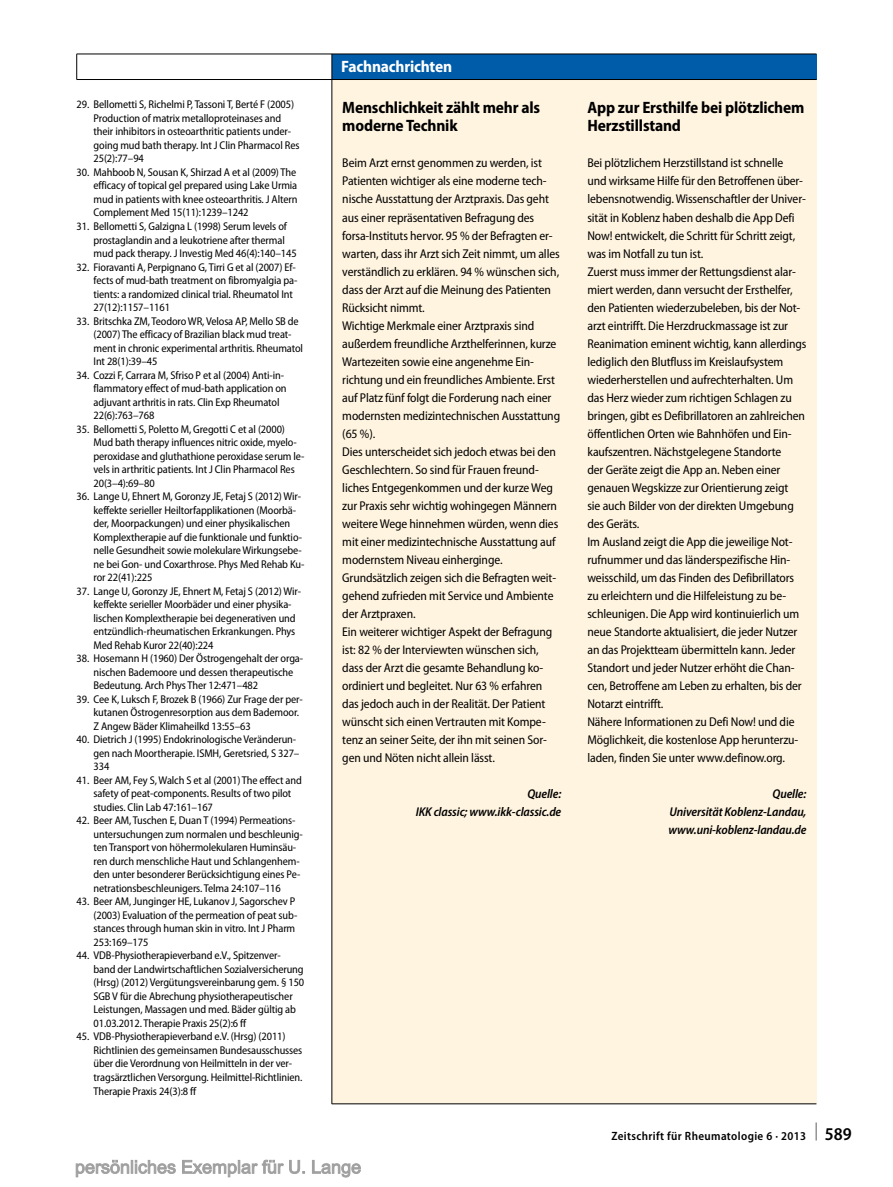
<style>
.page{position:relative;width:893px;height:1187px;background:#fff}
.page>*{position:absolute;margin:0;border:0;box-sizing:border-box;transform-origin:0 0}
.t1{font:700 semi-condensed 16.5px/18px "Myriad Pro";letter-spacing:-.01em;color:#000}
.t2{font:700 semi-condensed 16.5px "Myriad Pro";letter-spacing:-.01em;color:#fff}
.t3{font:semi-condensed 12.75px/18px "Myriad Pro";letter-spacing:-.01em;color:#000}
.t4{font:italic 600 semi-condensed 12.75px/18px "Myriad Pro";letter-spacing:-.01em;color:#000;text-align:right}
.t5{font:600 semi-condensed 12px "Myriad Pro";letter-spacing:.03em;color:#000}
.t6{font:semi-condensed 11.25px/13.5px "Myriad Pro";letter-spacing:-.01em;color:#000}
.s1{font-size:18px}
</style>
<div class="page">
<div style="left:332px;top:79px;width:484px;height:1024px;background:#fff4e0"></div>
<div style="left:332px;top:54px;width:484px;height:25px;background:#005ba9"></div>
<hr style="left:332px;top:54px;width:1px;height:1049px;background:#000">
<hr style="left:332px;top:1103px;width:484px;height:1px;background:#000">
<svg style="left:76px;top:54px;width:1px;height:25px"></svg>
<hr style="left:77px;top:54px;width:739px;height:1px;background:#000">
<hr style="left:77px;top:79px;width:739px;height:1px;background:#000">
<svg style="left:75px;top:1159px;width:286px;height:18px"></svg>
<p class="t6" style="left:94px;top:98px;width:207px;text-indent:-17px">29. Bellometti S, Richelmi P, Tassoni T, Berté F (2005)<br>Production of matrix metalloproteinases and their inhibitors in osteoarthritic patients under&shy;going mud bath therapy. Int J Clin Pharmacol Res 25(2):77–94</p>
<p class="t6" style="left:94px;top:166px;width:205px;text-align:justify;text-indent:-17px">30. Mahboob N, Sousan K, Shirzad A et al (2009) The efficacy of topical gel prepared using Lake Urmia mud in patients with knee osteoarthritis. J Altern Complement Med 15(11):1239–1242</p>
<p class="t6" style="left:94px;top:220px;width:205px;text-indent:-17px">31. Bellometti S, Galzigna L (1998) Serum levels of prostaglandin and a leukotriene after thermal mud pack therapy. J Investig Med 46(4):140–145</p>
<p class="t6" style="left:94px;top:260px;width:205px;text-indent:-17px">32. Fioravanti A, Perpignano G, Tirri G et al (2007) Ef&shy;fects of mud-bath treatment on fibromyalgia pa&shy;tients: a randomized clinical trial. Rheumatol Int 27(12):1157–1161</p>
<p class="t6" style="left:94px;top:314px;width:211px;text-indent:-17px">33. Britschka ZM, Teodoro WR, Velosa AP, Mello SB de (2007) The efficacy of Brazilian black mud treat&shy;ment in chronic experimental arthritis. Rheumatol Int 28(1):39–45</p>
<p class="t6" style="left:94px;top:368px;width:195px;text-indent:-17px">34. Cozzi F, Carrara M, Sfriso P et al (2004) Anti-in&shy;flammatory effect of mud-bath application on adjuvant arthritis in rats. Clin Exp Rheumatol 22(6):763–768</p>
<p class="t6" style="left:94px;top:422px;width:213px;text-indent:-17px">35. Bellometti S, Poletto M, Gregotti C et al (2000)<br>Mud bath therapy influences nitric oxide, myelo&shy;peroxidase and gluthathione peroxidase serum le&shy;vels in arthritic patients. Int J Clin Pharmacol Res 20(3–4):69–80</p>
<p class="t6" style="left:94px;top:490px;width:212px;text-indent:-17px">36. Lange U, Ehnert M, Goronzy JE, Fetaj S (2012) Wir&shy;keffekte serieller Heiltorfapplikationen (Moorbä&shy;der, Moorpackungen) und einer physikalischen Komplextherapie auf die funktionale und funktio&shy;nelle Gesundheit sowie molekulare Wirkungsebe&shy;ne bei Gon- und Coxarthrose. Phys Med Rehab Ku&shy;ror 22(41):225</p>
<p class="t6" style="left:94px;top:584px;width:209px;text-indent:-17px">37. Lange U, Goronzy JE, Ehnert M, Fetaj S (2012) Wir&shy;keffekte serieller Moorbäder und einer physika&shy;lischen Komplextherapie bei degenerativen und entzündlich-rheumatischen Erkrankungen. Phys Med Rehab Kuror 22(40):224</p>
<p class="t6" style="left:94px;top:652px;width:211px;text-indent:-17px">38. Hosemann H (1960) Der Östrogengehalt der orga&shy;nischen Bademoore und dessen therapeutische<br>Bedeutung. Arch Phys Ther 12:471–482</p>
<p class="t6" style="left:94px;top:692px;width:211px;text-indent:-17px">39. Cee K, Luksch F, Brozek B (1966) Zur Frage der per&shy;kutanen Östrogenresorption aus dem Bademoor.<br>Z Angew Bäder Klimaheilkd 13:55–63</p>
<p class="t6" style="left:94px;top:733px;width:207px;text-indent:-17px">40. Dietrich J (1995) Endokrinologische Veränderun&shy;gen nach Moortherapie. ISMH, Geretsried, S 327–<br>334</p>
<p class="t6" style="left:94px;top:773px;width:210px;text-indent:-17px">41. Beer AM, Fey S, Walch S et al (2001) The effect and safety of peat-components. Results of two pilot studies. Clin Lab 47:161–167</p>
<p class="t6" style="left:94px;top:814px;width:211px;text-indent:-17px">42. Beer AM, Tuschen E, Duan T (1994) Permeations&shy;untersuchungen zum normalen und beschleunig&shy;ten Transport von höhermolekularen Huminsäu&shy;ren durch menschliche Haut und Schlangenhem&shy;den unter besonderer Berücksichtigung eines Pe&shy;netrationsbeschleunigers. Telma 24:107–116</p>
<p class="t6" style="left:94px;top:895px;width:205px;text-indent:-17px">43. Beer AM, Junginger HE, Lukanov J, Sagorschev P (2003) Evaluation of the permeation of peat sub&shy;stances through human skin in vitro. Int J Pharm 253:169–175</p>
<p class="t6" style="left:94px;top:949px;width:212px;text-indent:-17px">44. VDB-Physiotherapieverband e.V., Spitzenver&shy;band der Landwirtschaftlichen Sozialversicherung (Hrsg) (2012) Vergütungsvereinbarung gem. § 150<br>SGB V für die Abrechung physiotherapeutischer Leistungen, Massagen und med. Bäder gültig ab 01.03.2012. Therapie Praxis 25(2):6 ff</p>
<p class="t6" style="left:94px;top:1030px;width:210px;text-indent:-17px">45. VDB-Physiotherapieverband e.V. (Hrsg) (2011)<br>Richtlinien des gemeinsamen Bundesausschusses über die Verordnung von Heilmitteln in der ver&shy;tragsärztlichen Versorgung. Heilmittel-Richtlinien.<br>Therapie Praxis 24(3):8 ff</p>
<h1 class="t2" style="left:341px;top:58px;width:112px">Fachnachrichten</h1>
<h1 class="t1" style="left:342px;top:99px;width:199px">Menschlichkeit zählt mehr als moderne Technik</h1>
<p class="t3" style="left:342px;top:154px;width:219px">Beim Arzt ernst genommen zu werden, ist Patienten wichtiger als eine moderne tech&shy;nische Ausstattung der Arztpraxis. Das geht aus einer repräsentativen Befragung des forsa-Instituts hervor. 95 % der Befragten er&shy;warten, dass ihr Arzt sich Zeit nimmt, um alles verständlich zu erklären. 94 % wünschen sich, dass der Arzt auf die Meinung des Patienten Rücksicht nimmt.<br>Wichtige Merkmale einer Arztpraxis sind außerdem freundliche Arzthelferinnen, kurze Wartezeiten sowie eine angenehme Ein&shy;richtung und ein freundliches Ambiente. Erst auf Platz fünf folgt die Forderung nach einer modernsten medizintechnischen Ausstattung (65 %).<br>Dies unterscheidet sich jedoch etwas bei den Geschlechtern. So sind für Frauen freund&shy;liches Entgegenkommen und der kurze Weg zur Praxis sehr wichtig wohingegen Männern weitere Wege hinnehmen würden, wenn dies mit einer medizintechnische Ausstattung auf modernstem Niveau einherginge.<br>Grundsätzlich zeigen sich die Befragten weit&shy;gehend zufrieden mit Service und Ambiente der Arztpraxen.<br>Ein weiterer wichtiger Aspekt der Befragung ist: 82 % der Interviewten wünschen sich, dass der Arzt die gesamte Behandlung ko&shy;ordiniert und begleitet. Nur 63 % erfahren das jedoch auch in der Realität. Der Patient wünscht sich einen Vertrauten mit Kompe&shy;tenz an seiner Seite, der ihn mit seinen Sor&shy;gen und Nöten nicht allein lässt.</p>
<p class="t4" style="left:416px;top:784px;width:147px">Quelle:<br>IKK classic; www.ikk-classic.de</p>
<h1 class="t1" style="left:587px;top:99px;width:218px">App zur Ersthilfe bei plötzlichem<br>Herzstillstand</h1>
<p class="t3" style="left:587px;top:154px;width:220px">Bei plötzlichem Herzstillstand ist schnelle<br>und wirksame Hilfe für den Betroffenen über&shy;lebensnotwendig. Wissenschaftler der Univer&shy;sität in Koblenz haben deshalb die App Defi Now! entwickelt, die Schritt für Schritt zeigt, was im Notfall zu tun ist.<br>Zuerst muss immer der Rettungsdienst alar&shy;miert werden, dann versucht der Ersthelfer, den Patienten wiederzubeleben, bis der Not&shy;arzt eintrifft. Die Herzdruckmassage ist zur Reanimation eminent wichtig, kann allerdings lediglich den Blutfluss im Kreislaufsystem wiederherstellen und aufrechterhalten. Um das Herz wieder zum richtigen Schlagen zu bringen, gibt es Defibrillatoren an zahlreichen öffentlichen Orten wie Bahnhöfen und Ein&shy;kaufszentren. Nächstgelegene Standorte<br>der Geräte zeigt die App an. Neben einer genauen Wegskizze zur Orientierung zeigt<br>sie auch Bilder von der direkten Umgebung des Geräts.<br>Im Ausland zeigt die App die jeweilige Not&shy;rufnummer und das länderspezifische Hin&shy;weisschild, um das Finden des Defibrillators zu erleichtern und die Hilfeleistung zu be&shy;schleunigen. Die App wird kontinuierlich um neue Standorte aktualisiert, die jeder Nutzer an das Projektteam übermitteln kann. Jeder Standort und jeder Nutzer erhöht die Chan&shy;cen, Betroffene am Leben zu erhalten, bis der Notarzt eintrifft.<br>Nähere Informationen zu Defi Now! und die Möglichkeit, die kostenlose App herunterzu&shy;laden, finden Sie unter www.definow.org.</p>
<p class="t4" style="left:668px;top:784px;width:139px;text-align:justify;text-indent:104px">Quelle:<br>Universität Koblenz-Landau, www.uni-koblenz-landau.de</p>
<p class="t5" style="left:611px;top:1129px;width:242px">Zeitschrift für Rheumatologie 6 · 2013 <sup>|</sup> <span class="s1">589</span></p>
</div>
